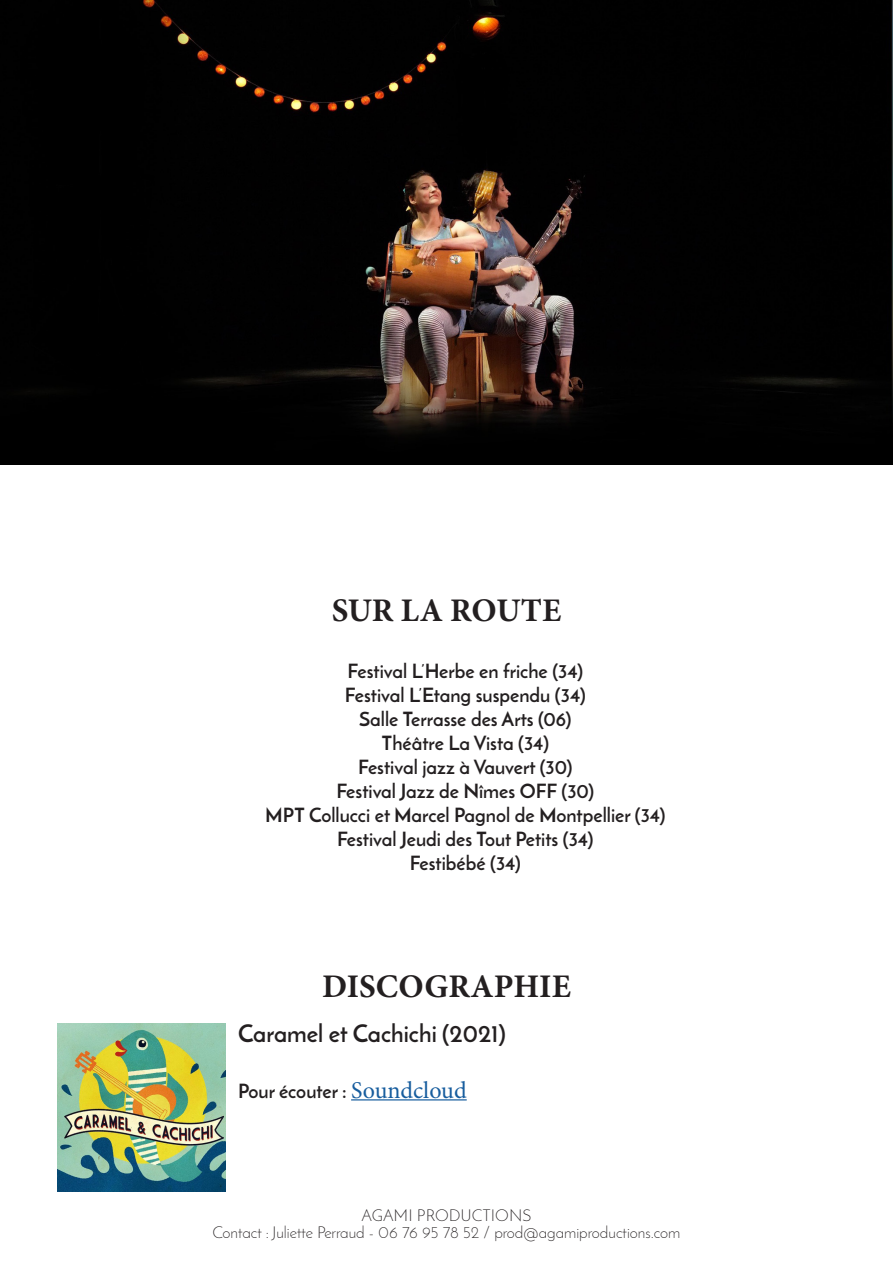
<style>
.page{position:relative;width:893px;height:1263px;background:#fff}
.page>*{position:absolute;margin:0;border:0;box-sizing:border-box;transform-origin:0 0}
.t1{font:700 33px "Minion Pro";color:#231f20}
.t2{font:700 24px "Josefin Sans";color:#231f20}
.t3{font:700 19.5px "Josefin Sans";color:#231f20}
.t4{font:300 16.5px/16.5px "Josefin Sans";color:#231f20;text-align:center}
.s1{font-family:"Minion Pro";font-weight:400;font-size:24px;color:#175d9e}
</style>
<div class="page">
<img style="left:0;top:0;width:893px;height:464px">
<img style="left:58px;top:1024px;width:167px;height:167px">
<hr style="left:351px;top:1099px;width:116px;height:1px;background:#175d9e">
<p class="t1" style="left:332px;top:587px;width:231px">SUR LA ROUTE</p>
<p class="t3" style="left:348px;top:659px;width:237px">Festival L’Herbe en friche (34)</p>
<p class="t3" style="left:345px;top:683px;width:242px">Festival L’Etang suspendu (34)</p>
<p class="t3" style="left:359px;top:707px;width:214px">Salle Terrasse des Arts (06)</p>
<p class="t3" style="left:382px;top:731px;width:169px">Théâtre La Vista (34)</p>
<p class="t3" style="left:358px;top:755px;width:216px">Festival jazz à Vauvert (30)</p>
<p class="t3" style="left:336px;top:779px;width:259px">Festival Jazz de Nîmes OFF (30)</p>
<p class="t3" style="left:265px;top:803px;width:402px">MPT Collucci et Marcel Pagnol de Montpellier (34)</p>
<p class="t3" style="left:337px;top:827px;width:258px">Festival Jeudi des Tout Petits (34)</p>
<p class="t3" style="left:410px;top:851px;width:113px">Festibébé (34)</p>
<p class="t1" style="left:322px;top:963px;width:250px">DISCOGRAPHIE</p>
<p class="t2" style="left:238px;top:1018px;width:269px">Caramel et Cachichi (2021)</p>
<p class="t3" style="left:238px;top:1078px;width:230px">Pour écouter : <span class="s1">Soundcloud</span></p>
<p class="t4" style="left:212px;top:1207px;width:469px">AGAMI PRODUCTIONS<br>Contact : Juliette Perraud - 06 76 95 78 52 / prod@agamiproductions.com</p>
</div>
